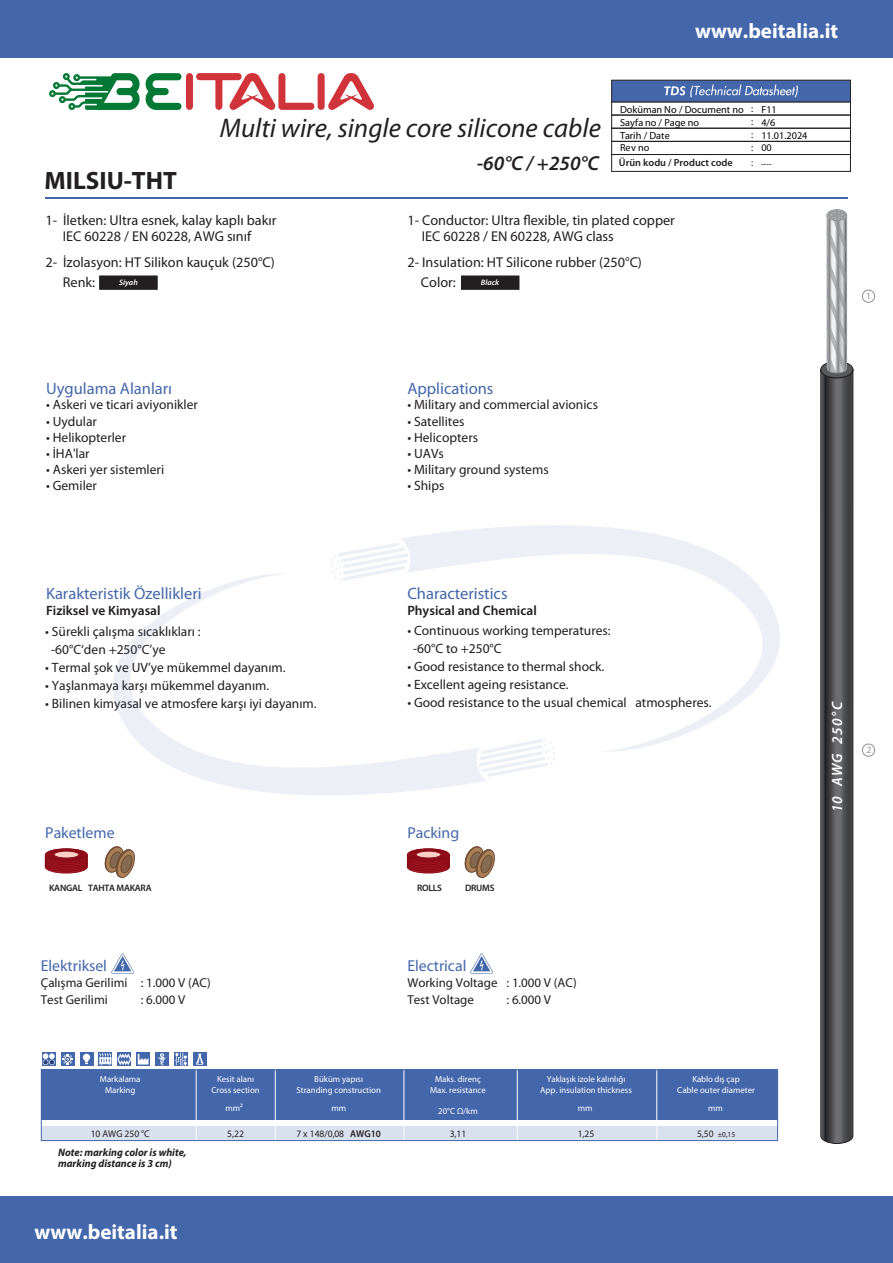
<style>
.page{position:relative;width:893px;height:1263px;background:#fff}
.page>*{position:absolute;margin:0;border:0;box-sizing:border-box;transform-origin:0 0}
.t1{font:italic 27px "Myriad Pro";color:#231f20}
.t2{font:700 25.2px "Myriad Pro";color:#231f20}
.t3{font:700 21px "Myriad Pro";color:#fff}
.t4{font:italic 600 20.25px "Myriad Pro";color:#231f20}
.t5{font:16.5px "Myriad Pro";color:#4467ab}
.t6{font:15.75px "Myriad Pro";color:#4467ab}
.t7{font:italic 600 14.85px "Myriad Pro";color:#fff}
.t8{font:14.25px "Myriad Pro";color:#231f20}
.t9{font:13.5px/18px "Myriad Pro";color:#211e1e}
.t10{font:13.5px "Myriad Pro";color:#231f20}
.t11{font:600 13.5px "Myriad Pro";color:#211e1e}
.t12{font:12.9px/17.2px "Myriad Pro";color:#211e1e}
.t13{font:italic 700 10.8px/11.9px "Myriad Pro";color:#231f20}
.t14{font:10.2px/12.9px "Myriad Pro";color:#050504}
.t15{font:600 10.2px "Myriad Pro";color:#231f20}
.t16{font:9.75px "Myriad Pro";color:#231f20}
.t17{font:9.45px "Myriad Pro";color:#948f8f}
.t18{font:600 9.3px "Myriad Pro";letter-spacing:-.025em;color:#231f20}
.t19{font:8.85px/10.6px "Myriad Pro";color:#fff;text-align:center}
.t20{font:8.85px "Myriad Pro";color:#050504}
.t21{font:italic 600 7.95px "Myriad Pro";color:#fff}
.t22{font:7.8px "Myriad Pro";color:#231f20}
.s1{font-size:10.2px;color:#231f20}
.s2{font-weight:600}
.s3{font-size:9.75px}
</style>
<div class="page">
<div style="left:862px;top:290px;width:13px;height:13px;border:1px solid #948f8f;border-radius:50%"></div>
<div style="left:862px;top:744px;width:13px;height:12px;border:1px solid #948f8f;border-radius:50%"></div>
<svg style="left:821px;top:210px;width:32px;height:933px;background:#666769"></svg>
<div style="left:41px;top:1126px;width:737px;height:14px;background:#dae1ee"></div>
<div style="left:41px;top:1070px;width:737px;height:50px;background:#4467ab"></div>
<hr style="left:404px;top:1068px;width:1px;height:73px;background:#fff">
<hr style="left:517px;top:1068px;width:1px;height:73px;background:#fff">
<hr style="left:656px;top:1068px;width:1px;height:73px;background:#fff">
<hr style="left:275px;top:1068px;width:1px;height:73px;background:#fff">
<hr style="left:196px;top:1068px;width:1px;height:73px;background:#fff">
<div style="left:41px;top:1070px;width:737px;height:71px;border:1px solid #4467ab"></div>
<svg style="left:42px;top:1053px;width:13px;height:13px"></svg>
<svg style="left:43px;top:1053px;width:12px;height:12px"></svg>
<svg style="left:61px;top:1053px;width:13px;height:13px"></svg>
<svg style="left:63px;top:1054px;width:10px;height:11px"></svg>
<div style="left:80px;top:1053px;width:13px;height:13px;background:#4467ab"></div>
<svg style="left:83px;top:1054px;width:7px;height:11px"></svg>
<svg style="left:111px;top:1053px;width:1px;height:13px"></svg>
<svg style="left:99px;top:1053px;width:12px;height:13px"></svg>
<div style="left:118px;top:1053px;width:13px;height:13px;background:#4467ab"></div>
<svg style="left:118px;top:1053px;width:13px;height:12px"></svg>
<svg style="left:137px;top:1053px;width:13px;height:13px"></svg>
<svg style="left:138px;top:1054px;width:11px;height:10px"></svg>
<div style="left:155px;top:1053px;width:14px;height:13px;background:#4467ab"></div>
<svg style="left:158px;top:1053px;width:8px;height:12px"></svg>
<div style="left:174px;top:1053px;width:14px;height:13px;background:#4467ab"></div>
<svg style="left:175px;top:1053px;width:12px;height:13px"></svg>
<div style="left:193px;top:1053px;width:13px;height:13px;background:#4467ab"></div>
<svg style="left:196px;top:1054px;width:8px;height:11px"></svg>
<hr style="left:45px;top:197px;width:803px;height:2px;background:#4467ab">
<div style="left:611px;top:154px;width:240px;height:18px;border:1px solid #231f20"></div>
<div style="left:611px;top:80px;width:240px;height:22px;background:#4467ab;border:1px solid #231f20"></div>
<div style="left:611px;top:115px;width:240px;height:14px;border:1px solid #231f20"></div>
<div style="left:611px;top:128px;width:240px;height:14px;border:1px solid #231f20"></div>
<div style="left:611px;top:141px;width:240px;height:14px;border:1px solid #231f20"></div>
<svg style="left:664px;top:85px;width:134px;height:13px"></svg>
<svg style="left:104px;top:846px;width:31px;height:32px"></svg>
<svg style="left:45px;top:848px;width:43px;height:25px"></svg>
<div style="left:54px;top:851px;width:25px;height:7px;border:1px solid #890b17;border-radius:50%"></div>
<svg style="left:464px;top:846px;width:31px;height:32px"></svg>
<svg style="left:407px;top:848px;width:43px;height:25px"></svg>
<div style="left:416px;top:851px;width:25px;height:7px;border:1px solid #890b17;border-radius:50%"></div>
<svg style="left:111px;top:953px;width:23px;height:20px"></svg>
<svg style="left:470px;top:953px;width:23px;height:20px"></svg>
<svg style="left:407px;top:510px;width:427px;height:245px"></svg>
<svg style="left:331px;top:538px;width:83px;height:33px"></svg>
<svg style="left:113px;top:571px;width:373px;height:225px"></svg>
<svg style="left:473px;top:738px;width:82px;height:43px"></svg>
<div style="left:99px;top:276px;width:58px;height:13px;background:#231f20"></div>
<div style="left:461px;top:276px;width:58px;height:13px;background:#231f20"></div>
<div style="left:0;top:0;width:893px;height:57px;background:#4467ab"></div>
<img style="left:49px;top:73px;width:324px;height:37px">
<div style="left:0;top:1196px;width:893px;height:67px;background:#4467ab"></div>
<h2 class="t2" style="left:45px;top:166px;width:134px">MILSIU-THT</h2>
<h3 class="t3" style="left:695px;top:17px;width:145px">www.beitalia.it</h3>
<h1 class="t1" style="left:220px;top:114px;width:382px">Multi wire, single core silicone cable</h1>
<h3 class="t4" style="left:477px;top:151px;width:124px">-60°C / +250°C</h3>
<p class="t14" style="left:620px;top:103px;width:125px">Doküman No / Document no<br>Sayfa no / Page no<br>Tarih / Date<br>Rev no</p>
<p class="t14" style="left:761px;top:103px;width:48px">F11<br>4/6<br>11.01.2024<br>00</p>
<p class="t14" style="left:751px;top:102px;width:4px;text-align:justify">: : : :</p>
<p class="t15" style="left:619px;top:156px;width:115px">Ürün kodu / Product code</p>
<p class="t20" style="left:751px;top:159px;width:22px"><span class="s1">:</span> ----</p>
<p class="t8" style="left:45px;top:212px;width:232px">1- İletken: Ultra esnek, kalay kaplı bakır</p>
<p class="t8" style="left:45px;top:254px;width:231px">2- İzolasyon: HT Silikon kauçuk (250°C)</p>
<p class="t8" style="left:407px;top:212px;width:269px">1- Conductor: Ultra flexible, tin plated copper</p>
<p class="t8" style="left:407px;top:254px;width:236px">2- Insulation: HT Silicone rubber (250°C)</p>
<p class="t8" style="left:63px;top:228px;width:190px">IEC 60228 / EN 60228, AWG sınıf</p>
<p class="t8" style="left:422px;top:228px;width:194px">IEC 60228 / EN 60228, AWG class</p>
<p class="t8" style="left:63px;top:274px;width:34px">Renk:</p>
<p class="t21" style="left:119px;top:277px;width:20px">Siyah</p>
<p class="t8" style="left:421px;top:274px;width:36px">Color:</p>
<p class="t21" style="left:481px;top:277px;width:20px">Black</p>
<p class="t17" style="left:866px;top:291px;width:6px">1</p>
<p class="t5" style="left:46px;top:379px;width:128px">Uygulama Alanları</p>
<p class="t10" style="left:46px;top:398px;width:153px">• Askeri ve ticari aviyonikler</p>
<p class="t10" style="left:46px;top:414px;width:52px">• Uydular</p>
<p class="t10" style="left:46px;top:430px;width:82px">• Helikopterler</p>
<p class="t10" style="left:46px;top:446px;width:45px">• İHA'lar</p>
<p class="t10" style="left:46px;top:462px;width:120px">• Askeri yer sistemleri</p>
<p class="t10" style="left:46px;top:479px;width:52px">• Gemiler</p>
<p class="t5" style="left:407px;top:379px;width:88px">Applications</p>
<p class="t10" style="left:407px;top:398px;width:192px">• Military and commercial avionics</p>
<p class="t10" style="left:407px;top:414px;width:59px">• Satellites</p>
<p class="t10" style="left:407px;top:430px;width:72px">• Helicopters</p>
<p class="t10" style="left:407px;top:446px;width:38px">• UAVs</p>
<p class="t10" style="left:407px;top:462px;width:143px">• Military ground systems</p>
<p class="t10" style="left:407px;top:479px;width:39px">• Ships</p>
<p class="t5" style="left:46px;top:584px;width:157px">Karakteristik Özellikleri</p>
<p class="t11" style="left:46px;top:602px;width:116px">Fiziksel ve Kimyasal</p>
<p class="t9" style="left:51px;top:622px;width:151px;text-indent:-6px">• Sürekli çalışma sıcaklıkları : -60°C‘den +250°C’ye</p>
<p class="t9" style="left:45px;top:658px;width:242px">• Termal şok ve UV’ye mükemmel dayanım.</p>
<p class="t9" style="left:45px;top:676px;width:225px">• Yaşlanmaya karşı mükemmel dayanım.</p>
<p class="t5" style="left:407px;top:584px;width:102px">Characteristics</p>
<p class="t11" style="left:407px;top:602px;width:131px">Physical and Chemical</p>
<p class="t9" style="left:413px;top:622px;width:199px;text-indent:-6px">• Continuous working temperatures: -60°C to +250°C</p>
<p class="t9" style="left:407px;top:658px;width:198px">• Good resistance to thermal shock.</p>
<p class="t9" style="left:407px;top:676px;width:163px">• Excellent ageing resistance.</p>
<p class="t9" style="left:45px;top:694px;width:273px">• Bilinen kimyasal ve atmosfere karşı iyi dayanım.</p>
<p class="t9" style="left:407px;top:694px;width:306px">• Good resistance to the usual chemical atmospheres.</p>
<p class="t6" style="left:45px;top:824px;width:71px">Paketleme</p>
<p class="t6" style="left:407px;top:824px;width:53px">Packing</p>
<p class="t18" style="left:49px;top:882px;width:104px">KANGAL TAHTA MAKARA</p>
<p class="t18" style="left:417px;top:882px;width:27px">ROLLS</p>
<p class="t18" style="left:465px;top:882px;width:31px">DRUMS</p>
<p class="t6" style="left:41px;top:957px;width:68px">Elektriksel</p>
<p class="t12" style="left:41px;top:974px;width:172px">Çalışma Gerilimi : 1.000 V (AC)<br>Test Gerilimi</p>
<p class="t12" style="left:141px;top:992px;width:46px">: 6.000 V</p>
<p class="t6" style="left:407px;top:957px;width:61px">Electrical</p>
<p class="t12" style="left:407px;top:974px;width:92px">Working Voltage<br>Test Voltage</p>
<p class="t12" style="left:507px;top:974px;width:72px">: 1.000 V (AC) : 6.000 V</p>
<p class="t19" style="left:100px;top:1074px;width:42px">Markalama<br>Marking</p>
<p class="t19" style="left:211px;top:1074px;width:50px">Kesit alanı<br>Cross section</p>
<p class="t19" style="left:296px;top:1074px;width:86px">Büküm yapısı<br>Stranding construction</p>
<p class="t19" style="left:540px;top:1074px;width:93px">Yaklaşık izole kalınlığı<br>App. insulation thickness</p>
<p class="t19" style="left:430px;top:1074px;width:57px">Maks. direnç<br>Max. resistance</p>
<p class="t19" style="left:677px;top:1074px;width:79px">Kablo dış çap<br>Cable outer diameter</p>
<p class="t19" style="left:225px;top:1103px;width:19px">mm²</p>
<p class="t19" style="left:331px;top:1103px;width:16px">mm</p>
<p class="t19" style="left:438px;top:1106px;width:41px">20°C Ω/km</p>
<p class="t19" style="left:578px;top:1103px;width:16px">mm</p>
<p class="t19" style="left:708px;top:1103px;width:16px">mm</p>
<p class="t16" style="left:91px;top:1128px;width:61px">10 AWG 250 °C</p>
<p class="t16" style="left:227px;top:1128px;width:18px">5,22</p>
<p class="t16" style="left:450px;top:1128px;width:18px">3,11</p>
<p class="t13" style="left:58px;top:1145px;width:130px">Note: marking color is white, marking distance is 3 cm)</p>
<p class="t16" style="left:296px;top:1128px;width:86px">7 x 148/0,08 <span class="s2">AWG10</span></p>
<p class="t16" style="left:578px;top:1128px;width:18px">1,25</p>
<p class="t22" style="left:697px;top:1130px;width:40px"><span class="s3">5,50</span> ±0,15</p>
<h3 class="t3" style="left:34px;top:1218px;width:145px">www.beitalia.it</h3>
<p class="t7" style="left:828px;top:812px;width:112px;rotate:-90deg">10 AWG 250°C</p>
<p class="t17" style="left:867px;top:745px;width:6px">2</p>
</div>
